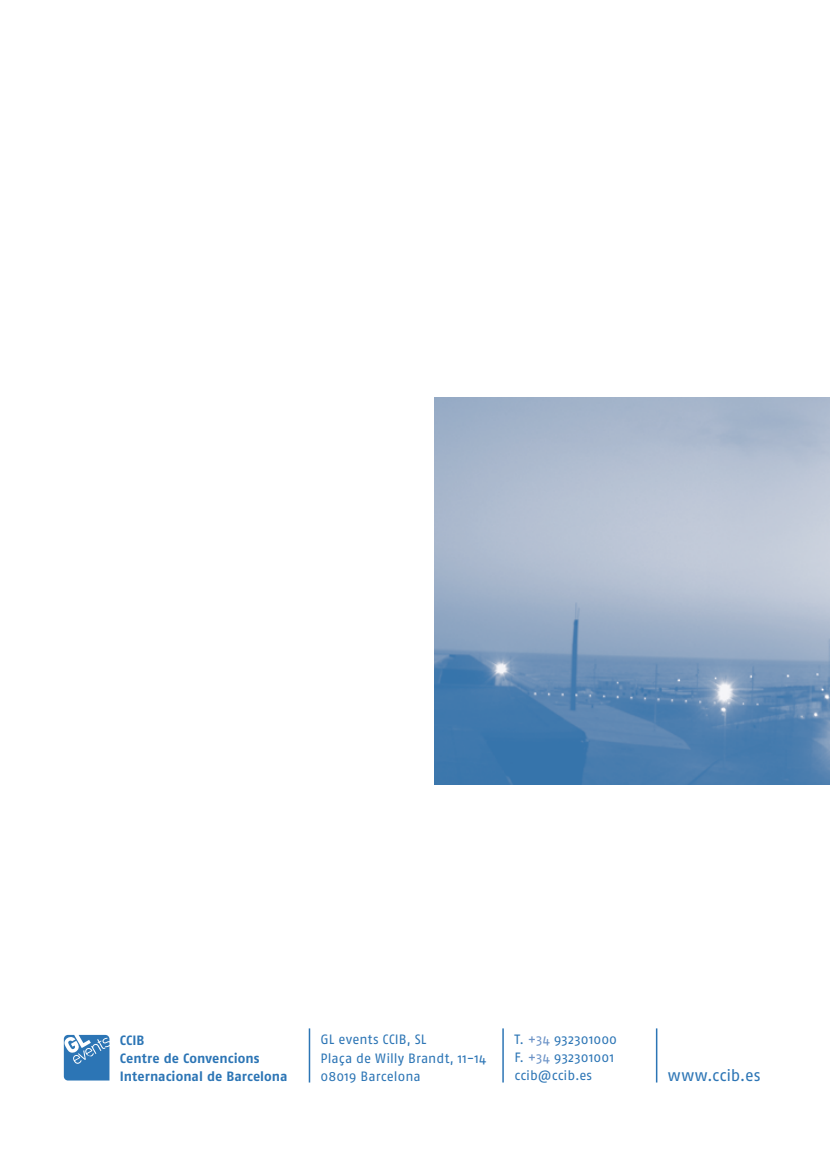
<style>
.page{position:relative;width:830px;height:1170px;background:#fff}
.page>*{position:absolute;margin:0;border:0;box-sizing:border-box;transform-origin:0 0}
.t1{font:16.5px "Fago No";letter-spacing:.005em;color:#2c75b5}
.t2{font:13.5px/18px "Fago No";letter-spacing:.005em;color:#2c75b5}
.t3{font:700 13.5px/18px "Fago No";letter-spacing:.005em;color:#2c75b5}
.s1{color:#6c93c7}
</style>
<div class="page">
<img style="left:434px;top:398px;width:395px;height:386px">
<hr style="left:308px;top:1028px;width:2px;height:54px;background:#2c75b5">
<hr style="left:502px;top:1028px;width:1px;height:54px;background:#2c75b5">
<hr style="left:655px;top:1028px;width:2px;height:54px;background:#2c75b5">
<svg style="left:64px;top:1034px;width:45px;height:46px;background:#528ec2"></svg>
<p class="t3" style="left:120px;top:1030px;width:169px">CCIB<br>Centre de Convencions<br>Internacional de Barcelona</p>
<p class="t2" style="left:320px;top:1030px;width:167px">GL events CCIB, SL<br>Plaça de Willy Brandt, 11-14<br>08019 Barcelona</p>
<p class="t2" style="left:514px;top:1030px;width:104px">T. <span class="s1">+34</span> 932301000<br>F. <span class="s1">+34</span> 932301001 ccib@ccib.es</p>
<p class="t1" style="left:667px;top:1065px;width:94px">www.ccib.es</p>
</div>
